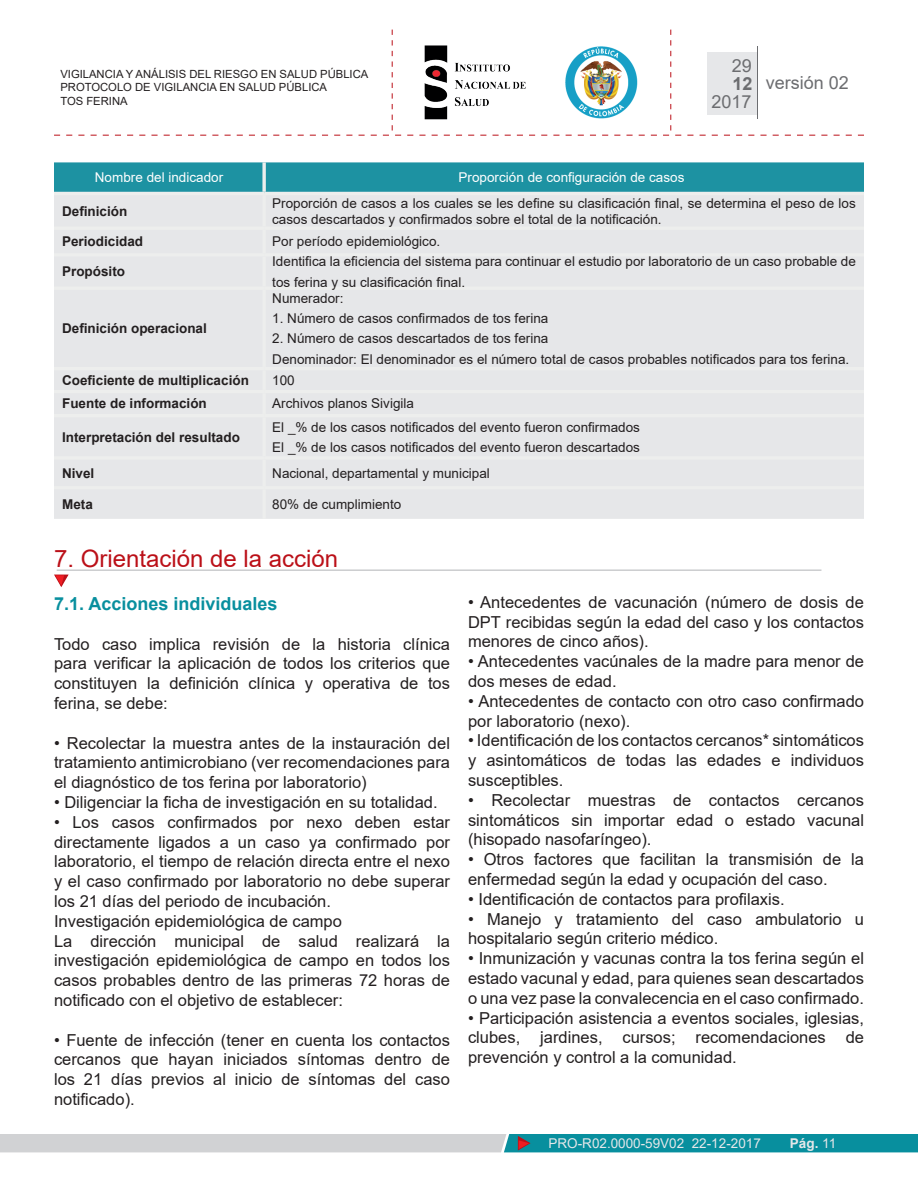
<style>
.page{position:relative;width:918px;height:1188px;background:#fff}
.page>*{position:absolute;margin:0;border:0;box-sizing:border-box;transform-origin:0 0}
.t1{font:24px "Arial";color:#bb1018}
.t2{font:700 18px "Arial";color:#088f9e}
.t3{font:18px/35.1px "Arial";color:#6c6d70;text-align:right}
.t4{font:700 18px "Arial";color:#6c6d70}
.t5{font:16.5px/19.8px "Arial";color:#231f20;text-align:justify}
.t6{font:13.5px/20.1px "Arial";color:#231f20}
.t7{font:700 13.5px "Arial";color:#231f20}
.t8{font:13.5px "Arial";color:#fff}
.t9{font:13.5px "Arial";color:#e6e7e9}
.t10{font:700 13.5px "Arial";color:#e6e7e9}
.t11{font:11.25px/13.5px "Arial";color:#231f20}
.s1{font-weight:400}
</style>
<div class="page">
<svg style="left:54px;top:30px;width:810px;height:106px"></svg>
<div style="left:707px;top:52px;width:50px;height:62px;background:#e6e7e9"></div>
<hr style="left:757px;top:46px;width:1px;height:73px;background:#6c6d70">
<svg style="left:0;top:1134px;width:918px;height:18px;background:#78b3bb"></svg>
<div style="left:54px;top:162px;width:810px;height:30px;background:#1d92a2"></div>
<div style="left:54px;top:195px;width:810px;height:324px;background:#e6e7e9"></div>
<svg style="left:262px;top:162px;width:4px;height:30px"></svg>
<hr style="left:54px;top:192px;width:210px;height:3px;background:#edeeed">
<hr style="left:264px;top:192px;width:600px;height:3px;background:#edeeed">
<hr style="left:262px;top:195px;width:4px;height:32px;background:#edeeed">
<hr style="left:54px;top:227px;width:210px;height:3px;background:#edeeed">
<hr style="left:264px;top:227px;width:600px;height:3px;background:#edeeed">
<hr style="left:262px;top:230px;width:4px;height:23px;background:#edeeed">
<hr style="left:54px;top:253px;width:210px;height:4px;background:#edeeed">
<hr style="left:264px;top:253px;width:600px;height:4px;background:#edeeed">
<hr style="left:262px;top:257px;width:4px;height:30px;background:#edeeed">
<hr style="left:54px;top:287px;width:210px;height:3px;background:#edeeed">
<hr style="left:264px;top:287px;width:600px;height:3px;background:#edeeed">
<hr style="left:262px;top:290px;width:4px;height:77px;background:#edeeed">
<hr style="left:54px;top:367px;width:210px;height:3px;background:#edeeed">
<hr style="left:264px;top:367px;width:600px;height:3px;background:#edeeed">
<hr style="left:262px;top:370px;width:4px;height:20px;background:#edeeed">
<hr style="left:54px;top:390px;width:210px;height:3px;background:#edeeed">
<hr style="left:264px;top:390px;width:600px;height:3px;background:#edeeed">
<hr style="left:262px;top:393px;width:4px;height:21px;background:#edeeed">
<hr style="left:54px;top:414px;width:210px;height:3px;background:#edeeed">
<hr style="left:264px;top:414px;width:600px;height:3px;background:#edeeed">
<hr style="left:262px;top:417px;width:4px;height:39px;background:#edeeed">
<hr style="left:54px;top:456px;width:210px;height:4px;background:#edeeed">
<hr style="left:264px;top:456px;width:600px;height:4px;background:#edeeed">
<hr style="left:262px;top:460px;width:4px;height:26px;background:#edeeed">
<hr style="left:54px;top:486px;width:210px;height:3px;background:#edeeed">
<hr style="left:264px;top:486px;width:600px;height:3px;background:#edeeed">
<hr style="left:262px;top:489px;width:4px;height:30px;background:#edeeed">
<hr style="left:57px;top:570px;width:764px;height:1px;background:#b2b3b7">
<svg style="left:54px;top:574px;width:15px;height:13px"></svg>
<p class="t3" style="left:712px;top:48px;width:42px">29<br>2017</p>
<p class="t11" style="left:60px;top:67px;width:310px">VIGILANCIA Y ANÁLISIS DEL RIESGO EN SALUD PÚBLICA<br>PROTOCOLO DE VIGILANCIA EN SALUD PÚBLICA<br>TOS FERINA</p>
<p class="t3" style="left:766px;top:65px;width:85px">versión 02</p>
<p class="t4" style="left:733px;top:71px;width:22px">12</p>
<p class="t8" style="left:95px;top:168px;width:130px">Nombre del indicador</p>
<p class="t8" style="left:459px;top:168px;width:227px">Proporción de configuración de casos</p>
<p class="t7" style="left:62px;top:202px;width:67px">Definición</p>
<p class="t6" style="left:272px;top:195px;width:585px;line-height:16.2px">Proporción de casos a los cuales se les define su clasificación final, se determina el peso de los casos descartados y confirmados sobre el total de la notificación.</p>
<p class="t7" style="left:62px;top:232px;width:83px">Periodicidad</p>
<p class="t6" style="left:272px;top:232px;width:170px">Por período epidemiológico.</p>
<p class="t7" style="left:62px;top:262px;width:65px">Propósito</p>
<p class="t6" style="left:272px;top:252px;width:585px">Identifica la eficiencia del sistema para continuar el estudio por laboratorio de un caso probable de tos ferina y su clasificación final.</p>
<p class="t7" style="left:62px;top:319px;width:146px">Definición operacional</p>
<p class="t6" style="left:272px;top:288px;width:73px">Numerador:</p>
<p class="t6" style="left:272px;top:308px;width:278px">1. Número de casos confirmados de tos ferina</p>
<p class="t6" style="left:272px;top:329px;width:579px">2. Número de casos descartados de tos ferina<br>Denominador: El denominador es el número total de casos probables notificados para tos ferina.</p>
<p class="t7" style="left:62px;top:371px;width:188px">Coeficiente de multiplicación</p>
<p class="t6" style="left:272px;top:370px;width:24px">100</p>
<p class="t7" style="left:62px;top:394px;width:146px">Fuente de información</p>
<p class="t6" style="left:272px;top:394px;width:143px">Archivos planos Sivigila</p>
<p class="t7" style="left:62px;top:427px;width:179px">Interpretación del resultado</p>
<p class="t6" style="left:272px;top:417px;width:369px">El _% de los casos notificados del evento fueron confirmados<br>El _% de los casos notificados del evento fueron descartados</p>
<p class="t7" style="left:62px;top:463px;width:34px">Nivel</p>
<p class="t6" style="left:272px;top:463px;width:219px">Nacional, departamental y municipal</p>
<p class="t7" style="left:62px;top:495px;width:32px">Meta</p>
<p class="t6" style="left:272px;top:494px;width:131px">80% de cumplimiento</p>
<h1 class="t1" style="left:54px;top:542px;width:286px">7. Orientación de la acción</h1>
<p class="t2" style="left:54px;top:591px;width:225px">7.1. Acciones individuales</p>
<p class="t5" style="left:54px;top:634px;width:398px">Todo caso implica revisión de la historia clínica para verificar la aplicación de todos los criterios que constituyen la definición clínica y operativa de tos ferina, se debe:</p>
<p class="t5" style="left:54px;top:733px;width:397px">• Recolectar la muestra antes de la instauración del tratamiento antimicrobiano (ver recomendaciones para el diagnóstico de tos ferina por laboratorio)</p>
<p class="t5" style="left:54px;top:792px;width:385px">• Diligenciar la ficha de investigación en su totalidad.</p>
<p class="t5" style="left:54px;top:812px;width:398px;text-align:left">• Los casos confirmados por nexo deben estar directamente ligados a un caso ya confirmado por laboratorio, el tiempo de relación directa entre el nexo y el caso confirmado por laboratorio no debe superar los 21 días del periodo de incubación.<br>Investigación epidemiológica de campo<br>La dirección municipal de salud realizará la investigación epidemiológica de campo en todos los casos probables dentro de las primeras 72 horas de notificado con el objetivo de establecer:</p>
<p class="t5" style="left:54px;top:1030px;width:397px">• Fuente de infección (tener en cuenta los contactos cercanos que hayan iniciados síntomas dentro de los 21 días previos al inicio de síntomas del caso notificado).</p>
<p class="t5" style="left:468px;top:592px;width:397px">• Antecedentes de vacunación (número de dosis de DPT recibidas según la edad del caso y los contactos menores de cinco años).</p>
<p class="t5" style="left:468px;top:651px;width:397px">• Antecedentes vacúnales de la madre para menor de dos meses de edad.</p>
<p class="t5" style="left:468px;top:691px;width:397px">• Antecedentes de contacto con otro caso confirmado por laboratorio (nexo).</p>
<p class="t5" style="left:468px;top:731px;width:398px">• Identificación de los contactos cercanos* sintomáticos y asintomáticos de todas las edades e individuos susceptibles.</p>
<p class="t5" style="left:468px;top:790px;width:397px">• Recolectar muestras de contactos cercanos sintomáticos sin importar edad o estado vacunal (hisopado nasofaríngeo).</p>
<p class="t5" style="left:468px;top:849px;width:397px">• Otros factores que facilitan la transmisión de la enfermedad según la edad y ocupación del caso.</p>
<p class="t5" style="left:468px;top:889px;width:318px">• Identificación de contactos para profilaxis.</p>
<p class="t5" style="left:468px;top:909px;width:397px">• Manejo y tratamiento del caso ambulatorio u hospitalario según criterio médico.</p>
<p class="t5" style="left:468px;top:948px;width:397px">• Inmunización y vacunas contra la tos ferina según el estado vacunal y edad, para quienes sean descartados o una vez pase la convalecencia en el caso confirmado.</p>
<p class="t5" style="left:468px;top:1008px;width:397px">• Participación asistencia a eventos sociales, iglesias, clubes, jardines, cursos; recomendaciones de prevención y control a la comunidad.</p>
<p class="t9" style="left:549px;top:1134px;width:214px">PRO-R02.0000-59V02 22-12-2017</p>
<p class="t10" style="left:790px;top:1134px;width:48px">Pág. <span class="s1">11</span></p>
</div>
